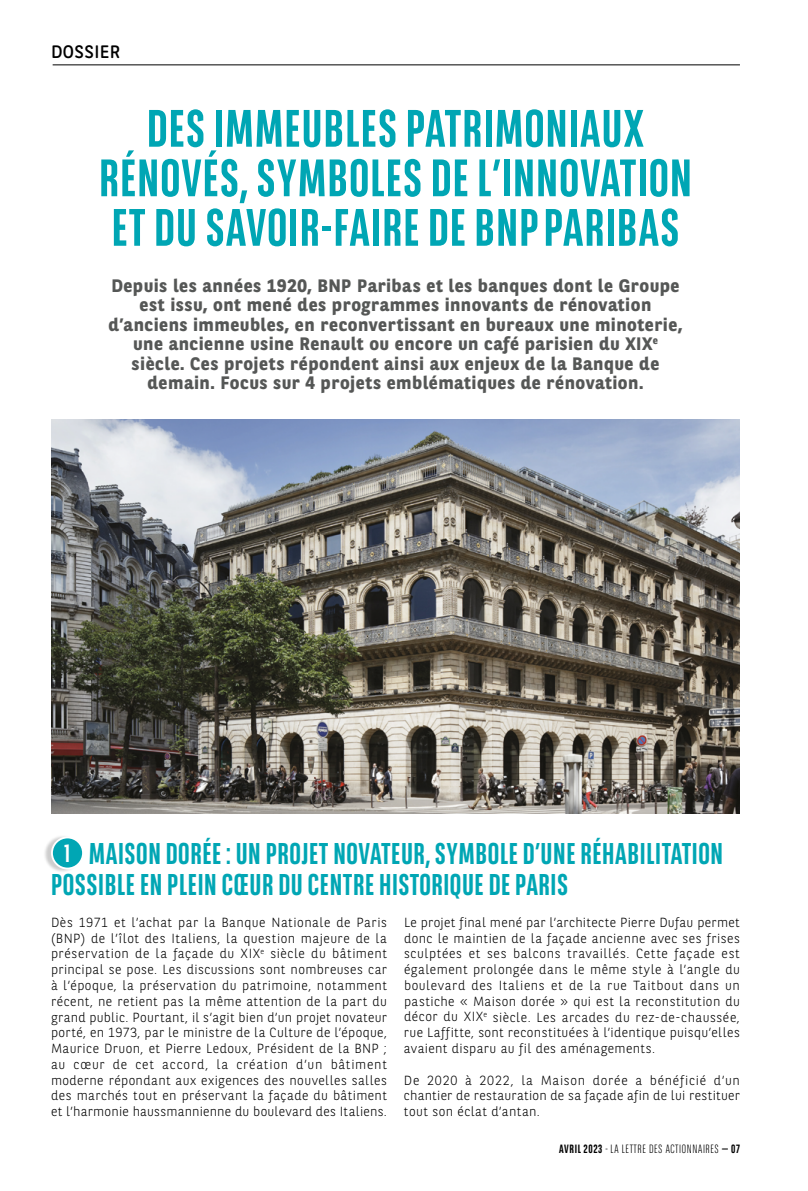
<style>
.page{position:relative;width:808px;height:1191px;background:#fff}
.page>*{position:absolute;margin:0;border:0;box-sizing:border-box;transform-origin:0 0}
.t1{font:700 52.5px/49.5px "BNPP Sans Condensed";letter-spacing:.02em;color:#00a6b4;text-align:center}
.t2{font:700 30px/31.5px "BNPP Sans Condensed";letter-spacing:.02em;color:#00a6b4}
.t3{font:700 18px/19.5px "BNPP Sans";letter-spacing:.03em;color:#555756;text-align:center}
.t4{font:18px "BNPP Rounded";letter-spacing:.02em;color:#000}
.t5{font:300 13.2px/15.8px "BNPP Sans";letter-spacing:.025em;color:#000;text-align:justify}
.t6{font:300 12px "BNPP Sans Condensed";letter-spacing:.05em;color:#000}
.s1{font-size:25.2px;color:#fff}
.s2{font-weight:700}
</style>
<div class="page">
<div style="left:43px;top:835px;width:38px;height:37px;background:#000;opacity:.2"></div>
<div style="left:52px;top:837px;width:31px;height:31px;background:#00a6b4;border-radius:50%"></div>
<div style="left:51px;top:836px;width:33px;height:33px;border:2px solid #fff;border-radius:50%"></div>
<hr style="left:53px;top:65px;width:687px;height:1px;background:#000">
<img style="left:51px;top:419px;width:689px;height:394px">
<h3 class="t4" style="left:51px;top:40px;width:71px">DOSSIER</h3>
<h1 class="t1" style="left:99px;top:104px;width:594px">DES IMMEUBLES PATRIMONIAUX<br>RÉNOVÉS, SYMBOLES DE L’INNOVATION<br>ET DU SAVOIR-FAIRE DE BNP PARIBAS</h1>
<p class="t3" style="left:109px;top:275px;width:575px">Depuis les années 1920, BNP Paribas et les banques dont le Groupe est issu, ont mené des programmes innovants de rénovation d’anciens immeubles, en reconvertissant en bureaux une minoterie, une ancienne usine Renault ou encore un café parisien du XIX<sup>e </sup>siècle. Ces projets répondent ainsi aux enjeux de la Banque de demain. Focus sur 4 projets emblématiques de rénovation.</p>
<h2 class="t2" style="left:51px;top:838px;width:673px;text-indent:13px"><span class="s1">1</span> MAISON DORÉE : UN PROJET NOVATEUR, SYMBOLE D’UNE RÉHABILITATION<br>POSSIBLE EN PLEIN CŒUR DU CENTRE HISTORIQUE DE PARIS</h2>
<p class="t5" style="left:51px;top:914px;width:337px">Dès 1971 et l’achat par la Banque Nationale de Paris (BNP) de l’îlot des Italiens, la question majeure de la préservation de la façade du XIX<sup>e</sup> siècle du bâtiment principal se pose. Les discussions sont nombreuses car à l’époque, la préservation du patrimoine, notamment récent, ne retient pas la même attention de la part du grand public. Pourtant, il s’agit bien d’un projet novateur porté, en 1973, par le ministre de la Culture de l’époque, Maurice Druon, et Pierre Ledoux, Président de la BNP ; au cœur de cet accord, la création d’un bâtiment moderne répondant aux exigences des nouvelles salles des marchés tout en préservant la façade du bâtiment et l’harmonie haussmannienne du boulevard des Italiens.</p>
<p class="t5" style="left:404px;top:914px;width:337px">Le projet final mené par l’architecte Pierre Dufau permet donc le maintien de la façade ancienne avec ses frises sculptées et ses balcons travaillés. Cette façade est également prolongée dans le même style à l’angle du boulevard des Italiens et de la rue Taitbout dans un pastiche « Maison dorée » qui est la reconstitution du décor du XIX<sup>e</sup> siècle. Les arcades du rez-de-chaussée, rue Laffitte, sont reconstituées à l’identique puisqu’elles avaient disparu au fil des aménagements.</p>
<p class="t5" style="left:404px;top:1071px;width:337px">De 2020 à 2022, la Maison dorée a bénéficié d’un chantier de restauration de sa façade afin de lui restituer tout son éclat d’antan.</p>
<p class="t6" style="left:559px;top:1141px;width:182px"><span class="s2">AVRIL 2023</span> - LA LETTRE DES ACTIONNAIRES <span class="s2">— 07</span></p>
</div>
